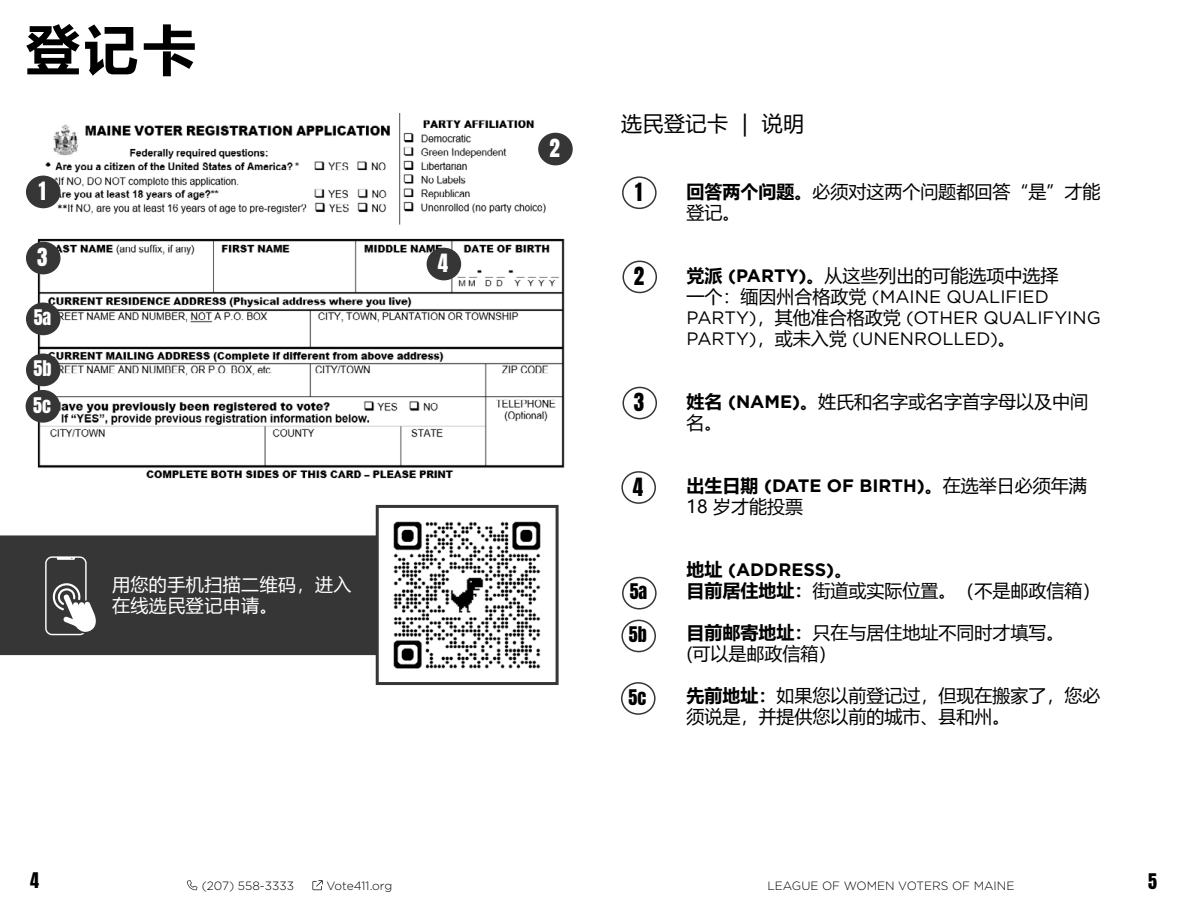
<style>
.page{position:relative;width:1188px;height:918px;background:#fff}
.page>*{position:absolute;margin:0;border:0;box-sizing:border-box;transform-origin:0 0}
.t1{font:700 54px "Microsoft Ya Hei";color:#000}
.t2{font:21px "Microsoft Ya Hei";letter-spacing:.025em;color:#000}
.t3{font:21px "Anton";color:#fff}
.t4{font:21px "Anton";color:#000}
.t5{font:18px/21px "Microsoft Ya Hei";color:#000}
.t6{font:18px/21px "Gotham";color:#000}
.t7{font:700 18px "Gotham";color:#000}
.t8{font:18px/21px "Microsoft Ya Hei";letter-spacing:.025em;color:#fff}
.t9{font:18px "Anton";color:#000}
.t10{font:18px/36.5px "Anton";color:#fff}
.t11{font:300 12px "Gotham";color:#000}
.s1{font-weight:700}
.s2{font-family:"Gotham";font-weight:700}
.s3{font-family:"Microsoft Ya Hei"}
.s4{font-family:"Microsoft Ya Hei";font-weight:400}
</style>
<div class="page">
<svg style="left:187px;top:880px;width:10px;height:10px"></svg>
<svg style="left:312px;top:880px;width:11px;height:10px"></svg>
<div style="left:0;top:535px;width:376px;height:120px;background:#363636"></div>
<img style="left:393px;top:521px;width:148px;height:148px">
<div style="left:376px;top:505px;width:183px;height:180px;border:3px solid #363636"></div>
<svg style="left:45px;top:556px;width:52px;height:79px"></svg>
<img style="left:27px;top:113px;width:541px;height:366px">
<div style="left:27px;top:176px;width:33px;height:32px;background:#363636;border-radius:50%"></div>
<div style="left:26px;top:176px;width:35px;height:32px;border:2px solid #363636;border-radius:50%"></div>
<div style="left:539px;top:133px;width:33px;height:32px;background:#363636;border-radius:50%"></div>
<div style="left:538px;top:133px;width:35px;height:32px;border:2px solid #363636;border-radius:50%"></div>
<div style="left:27px;top:242px;width:33px;height:32px;background:#363636;border-radius:50%"></div>
<div style="left:26px;top:242px;width:35px;height:32px;border:2px solid #363636;border-radius:50%"></div>
<div style="left:427px;top:248px;width:33px;height:32px;background:#363636;border-radius:50%"></div>
<div style="left:427px;top:248px;width:34px;height:32px;border:2px solid #363636;border-radius:50%"></div>
<div style="left:27px;top:303px;width:33px;height:31px;background:#363636;border-radius:50%"></div>
<div style="left:26px;top:303px;width:35px;height:32px;border:2px solid #363636;border-radius:50%"></div>
<div style="left:27px;top:354px;width:33px;height:31px;background:#363636;border-radius:50%"></div>
<div style="left:26px;top:354px;width:35px;height:32px;border:2px solid #363636;border-radius:50%"></div>
<div style="left:26px;top:391px;width:33px;height:31px;background:#363636;border-radius:50%"></div>
<div style="left:26px;top:390px;width:34px;height:33px;border:2px solid #363636;border-radius:50%"></div>
<div style="left:622px;top:176px;width:35px;height:33px;border:2px solid #363636;border-radius:50%"></div>
<div style="left:622px;top:261px;width:35px;height:32px;border:2px solid #363636;border-radius:50%"></div>
<div style="left:622px;top:387px;width:35px;height:32px;border:2px solid #363636;border-radius:50%"></div>
<div style="left:621px;top:471px;width:35px;height:33px;border:2px solid #363636;border-radius:50%"></div>
<div style="left:622px;top:577px;width:35px;height:32px;border:2px solid #363636;border-radius:50%"></div>
<div style="left:621px;top:620px;width:35px;height:32px;border:2px solid #363636;border-radius:50%"></div>
<div style="left:621px;top:682px;width:35px;height:33px;border:2px solid #363636;border-radius:50%"></div>
<h1 class="t1" style="left:26px;top:12px;width:172px">登记卡</h1>
<p class="t3" style="left:39px;top:181px;width:8px">1</p>
<p class="t3" style="left:37px;top:247px;width:12px">3</p>
<p class="t3" style="left:438px;top:253px;width:12px">4</p>
<p class="t10" style="left:34px;top:301px;width:19px">5a</p>
<p class="t10" style="left:33px;top:352px;width:20px">5b<br>5c</p>
<p class="t8" style="left:112px;top:573px;width:241px">用您的手机扫描二维码，进入在线选民登记申请。</p>
<p class="t3" style="left:549px;top:138px;width:12px">2</p>
<p class="t2" style="left:621px;top:109px;width:185px">选民登记卡 | 说明</p>
<p class="t4" style="left:635px;top:182px;width:8px">1</p>
<p class="t4" style="left:634px;top:266px;width:12px">2</p>
<p class="t4" style="left:634px;top:392px;width:12px">3</p>
<p class="t4" style="left:633px;top:476px;width:12px">4</p>
<p class="t9" style="left:630px;top:583px;width:19px">5a</p>
<p class="t9" style="left:629px;top:626px;width:19px">5b</p>
<p class="t9" style="left:629px;top:688px;width:19px">5c</p>
<p class="t5" style="left:687px;top:181px;width:416px"><span class="s1">回答两个问题。</span>必须对这两个问题都回答“是”才能登记。</p>
<p class="t5" style="left:687px;top:265px;width:373px"><span class="s1">党派</span> <span class="s2">(PARTY)</span><span class="s1">。</span>从这些列出的可能选项中选择</p>
<p class="t6" style="left:687px;top:286px;width:416px"><span class="s3">一个：缅因州合格政党</span> (MAINE QUALIFIED<br>PARTY)<span class="s3">，其他准合格政党</span> (OTHER QUALIFYING<br>PARTY)<span class="s3">，或未入党</span> (UNENROLLED)<span class="s3">。</span></p>
<p class="t5" style="left:687px;top:391px;width:403px"><span class="s1">姓名</span> <span class="s2">(NAME)</span><span class="s1">。</span>姓氏和名字或名字首字母以及中间名。</p>
<p class="t7" style="left:687px;top:474px;width:402px"><span class="s3">出生日期</span> (DATE OF BIRTH)<span class="s3">。</span><span class="s4">在选举日必须年满</span></p>
<p class="t5" style="left:687px;top:496px;width:118px">18 岁才能投票</p>
<p class="t7" style="left:687px;top:558px;width:167px"><span class="s3">地址</span> (ADDRESS)<span class="s3">。</span></p>
<p class="t5" style="left:687px;top:580px;width:416px"><span class="s1">目前居住地址：</span>街道或实际位置。（不是邮政信箱）</p>
<p class="t5" style="left:687px;top:622px;width:380px"><span class="s1">目前邮寄地址：</span>只在与居住地址不同时才填写。(可以是邮政信箱）</p>
<p class="t5" style="left:687px;top:685px;width:416px"><span class="s1">先前地址：</span>如果您以前登记过，但现在搬家了，您必须说是，并提供您以前的城市、县和州。</p>
<p class="t9" style="left:30px;top:871px;width:10px">4</p>
<p class="t11" style="left:202px;top:878px;width:94px">(207) 558-3333</p>
<p class="t11" style="left:326px;top:878px;width:67px">Vote411.org</p>
<p class="t11" style="left:768px;top:878px;width:248px">LEAGUE OF WOMEN VOTERS OF MAINE</p>
<p class="t9" style="left:1148px;top:872px;width:10px">5</p>
</div>
